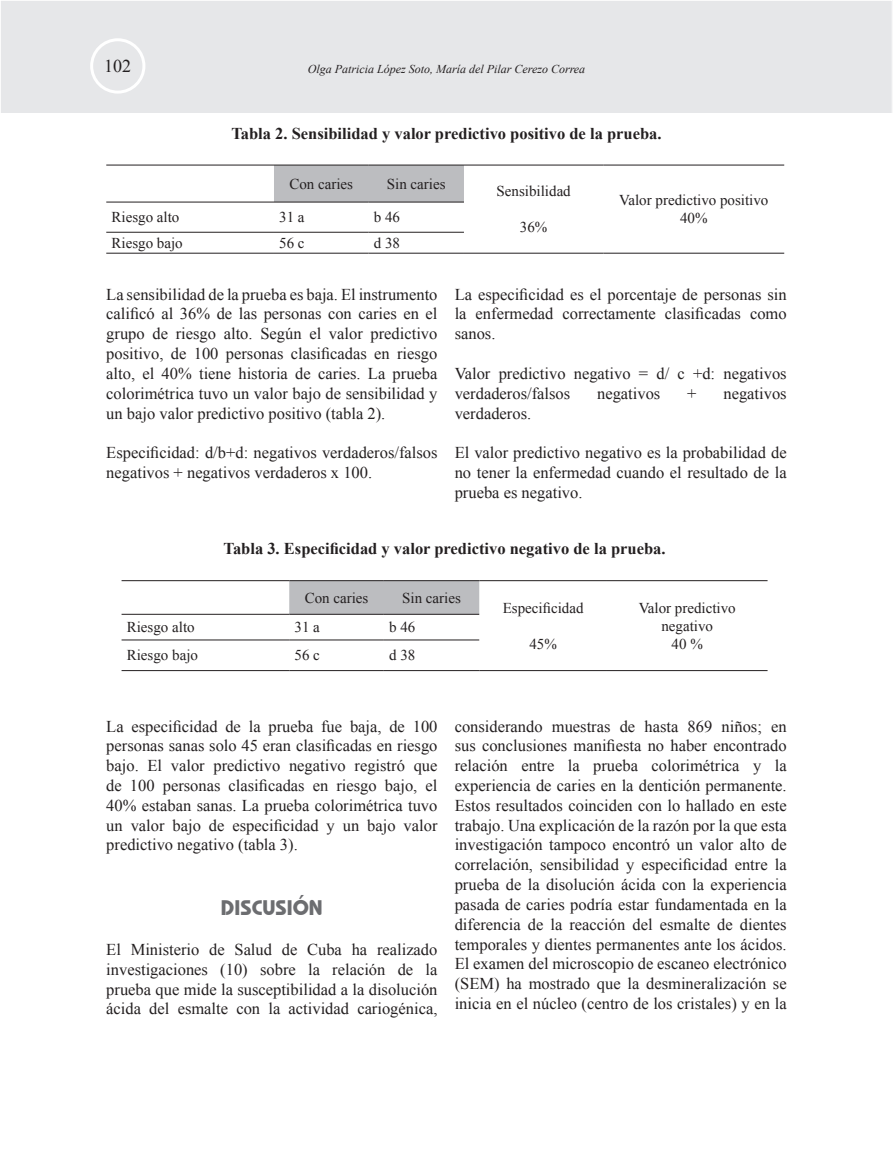
<style>
.page{position:relative;width:893px;height:1149px;background:#fff}
.page>*{position:absolute;margin:0;border:0;box-sizing:border-box;transform-origin:0 0}
.t1{font:700 21px "Bauhaus IT Cby BT";color:#6c6d70}
.t2{font:18px "Times New Roman";color:#231f20}
.t3{font:16.5px/19.8px "Times New Roman";color:#231f20;text-align:justify}
.t4{font:700 16.5px "Times New Roman";color:#231f20}
.t5{font:15px/18px "Times New Roman";color:#231f20;text-align:center}
.t6{font:italic 12px "Times New Roman";color:#231f20}
</style>
<div class="page">
<div style="left:0;top:0;width:893px;height:113px;background:#e6e7e9"></div>
<div style="left:90px;top:38px;width:55px;height:56px;border:3px solid #fff;border-radius:50%"></div>
<div style="left:274px;top:166px;width:190px;height:36px;background:#bcbdc0"></div>
<hr style="left:106px;top:165px;width:168px;height:1px;background:#231f20">
<hr style="left:274px;top:165px;width:95px;height:1px;background:#231f20">
<hr style="left:369px;top:165px;width:95px;height:1px;background:#231f20">
<hr style="left:464px;top:165px;width:139px;height:1px;background:#231f20">
<hr style="left:603px;top:165px;width:181px;height:1px;background:#231f20">
<hr style="left:106px;top:202px;width:168px;height:1px;background:#231f20">
<hr style="left:274px;top:202px;width:95px;height:1px;background:#231f20">
<hr style="left:369px;top:202px;width:95px;height:1px;background:#231f20">
<hr style="left:106px;top:232px;width:168px;height:1px;background:#231f20">
<hr style="left:274px;top:232px;width:95px;height:1px;background:#231f20">
<hr style="left:369px;top:232px;width:95px;height:1px;background:#231f20">
<hr style="left:106px;top:253px;width:168px;height:1px;background:#231f20">
<hr style="left:274px;top:253px;width:95px;height:1px;background:#231f20">
<hr style="left:369px;top:253px;width:95px;height:1px;background:#231f20">
<hr style="left:464px;top:253px;width:139px;height:1px;background:#231f20">
<hr style="left:603px;top:253px;width:181px;height:1px;background:#231f20">
<div style="left:289px;top:581px;width:190px;height:32px;background:#bcbdc0"></div>
<hr style="left:122px;top:580px;width:167px;height:1px;background:#231f20">
<hr style="left:289px;top:580px;width:95px;height:1px;background:#231f20">
<hr style="left:384px;top:580px;width:95px;height:1px;background:#231f20">
<hr style="left:479px;top:580px;width:128px;height:1px;background:#231f20">
<hr style="left:607px;top:580px;width:161px;height:1px;background:#231f20">
<hr style="left:122px;top:613px;width:167px;height:1px;background:#231f20">
<hr style="left:289px;top:613px;width:95px;height:1px;background:#231f20">
<hr style="left:384px;top:613px;width:95px;height:1px;background:#231f20">
<hr style="left:122px;top:639px;width:167px;height:1px;background:#231f20">
<hr style="left:289px;top:639px;width:95px;height:1px;background:#231f20">
<hr style="left:384px;top:639px;width:95px;height:1px;background:#231f20">
<hr style="left:122px;top:670px;width:167px;height:1px;background:#231f20">
<hr style="left:289px;top:670px;width:95px;height:1px;background:#231f20">
<hr style="left:384px;top:670px;width:95px;height:1px;background:#231f20">
<hr style="left:479px;top:670px;width:128px;height:1px;background:#231f20">
<hr style="left:607px;top:670px;width:161px;height:1px;background:#231f20">
<p class="t2" style="left:104px;top:54px;width:28px">102</p>
<p class="t6" style="left:308px;top:61px;width:279px">Olga Patricia López Soto, María del Pilar Cerezo Correa</p>
<p class="t4" style="left:231px;top:122px;width:432px">Tabla 2. Sensibilidad y valor predictivo positivo de la prueba.</p>
<p class="t5" style="left:289px;top:174px;width:65px">Con caries</p>
<p class="t5" style="left:387px;top:174px;width:60px">Sin caries</p>
<p class="t5" style="left:497px;top:182px;width:76px">Sensibilidad</p>
<p class="t5" style="left:520px;top:218px;width:29px">36%</p>
<p class="t5" style="left:619px;top:191px;width:151px">Valor predictivo positivo</p>
<p class="t5" style="left:112px;top:208px;width:69px">Riesgo alto</p>
<p class="t5" style="left:279px;top:208px;width:27px">31 a</p>
<p class="t5" style="left:374px;top:208px;width:28px">b 46</p>
<p class="t5" style="left:680px;top:209px;width:29px">40%</p>
<p class="t5" style="left:112px;top:233px;width:73px">Riesgo bajo</p>
<p class="t5" style="left:279px;top:233px;width:27px">56 c</p>
<p class="t5" style="left:374px;top:233px;width:28px">d 38</p>
<p class="t3" style="left:106px;top:284px;width:333px">La sensibilidad de la prueba es baja. El instrumento calificó al 36% de las personas con caries en el grupo de riesgo alto. Según el valor predictivo positivo, de 100 personas clasificadas en riesgo alto, el 40% tiene historia de caries. La prueba colorimétrica tuvo un valor bajo de sensibilidad y un bajo valor predictivo positivo (tabla 2).</p>
<p class="t3" style="left:106px;top:442px;width:333px">Especificidad: d/b+d: negativos verdaderos/falsos negativos + negativos verdaderos x 100.</p>
<p class="t3" style="left:455px;top:284px;width:333px">La especificidad es el porcentaje de personas sin la enfermedad correctamente clasificadas como sanos.</p>
<p class="t3" style="left:455px;top:363px;width:333px">Valor predictivo negativo = d/ c +d: negativos verdaderos/falsos</p>
<p class="t3" style="left:597px;top:383px;width:65px">negativos</p>
<p class="t3" style="left:687px;top:383px;width:11px">+</p>
<p class="t3" style="left:723px;top:383px;width:65px">negativos</p>
<p class="t3" style="left:455px;top:403px;width:78px">verdaderos.</p>
<p class="t3" style="left:455px;top:442px;width:334px">El valor predictivo negativo es la probabilidad de no tener la enfermedad cuando el resultado de la prueba es negativo.</p>
<p class="t4" style="left:224px;top:537px;width:444px">Tabla 3. Especificidad y valor predictivo negativo de la prueba.</p>
<p class="t5" style="left:305px;top:588px;width:65px">Con caries</p>
<p class="t5" style="left:402px;top:588px;width:60px">Sin caries</p>
<p class="t5" style="left:503px;top:598px;width:82px">Especificidad</p>
<p class="t5" style="left:529px;top:634px;width:29px">45%</p>
<p class="t5" style="left:639px;top:598px;width:99px">Valor predictivo negativo<br>40 %</p>
<p class="t5" style="left:127px;top:618px;width:69px">Riesgo alto</p>
<p class="t5" style="left:294px;top:618px;width:27px">31 a</p>
<p class="t5" style="left:389px;top:618px;width:28px">b 46</p>
<p class="t5" style="left:127px;top:646px;width:73px">Riesgo bajo</p>
<p class="t5" style="left:294px;top:646px;width:27px">56 c</p>
<p class="t5" style="left:389px;top:646px;width:28px">d 38</p>
<p class="t3" style="left:106px;top:715px;width:333px">La especificidad de la prueba fue baja, de 100 personas sanas solo 45 eran clasificadas en riesgo bajo. El valor predictivo negativo registró que de 100 personas clasificadas en riesgo bajo, el 40% estaban sanas. La prueba colorimétrica tuvo un valor bajo de especificidad y un bajo valor predictivo negativo (tabla 3).</p>
<p class="t1" style="left:221px;top:894px;width:103px">DISCUSIÓN</p>
<p class="t3" style="left:106px;top:938px;width:333px">El Ministerio de Salud de Cuba ha realizado investigaciones (10) sobre la relación de la prueba que mide la susceptibilidad a la disolución ácida del esmalte con la actividad cariogénica,</p>
<p class="t3" style="left:455px;top:715px;width:334px">considerando muestras de hasta 869 niños; en sus conclusiones manifiesta no haber encontrado relación entre la prueba colorimétrica y la experiencia de caries en la dentición permanente.<br>Estos resultados coinciden con lo hallado en este trabajo. Una explicación de la razón por la que esta investigación tampoco encontró un valor alto de correlación, sensibilidad y especificidad entre la prueba de la disolución ácida con la experiencia pasada de caries podría estar fundamentada en la diferencia de la reacción del esmalte de dientes temporales y dientes permanentes ante los ácidos.<br>El examen del microscopio de escaneo electrónico (SEM) ha mostrado que la desmineralización se inicia en el núcleo (centro de los cristales) y en la</p>
</div>
